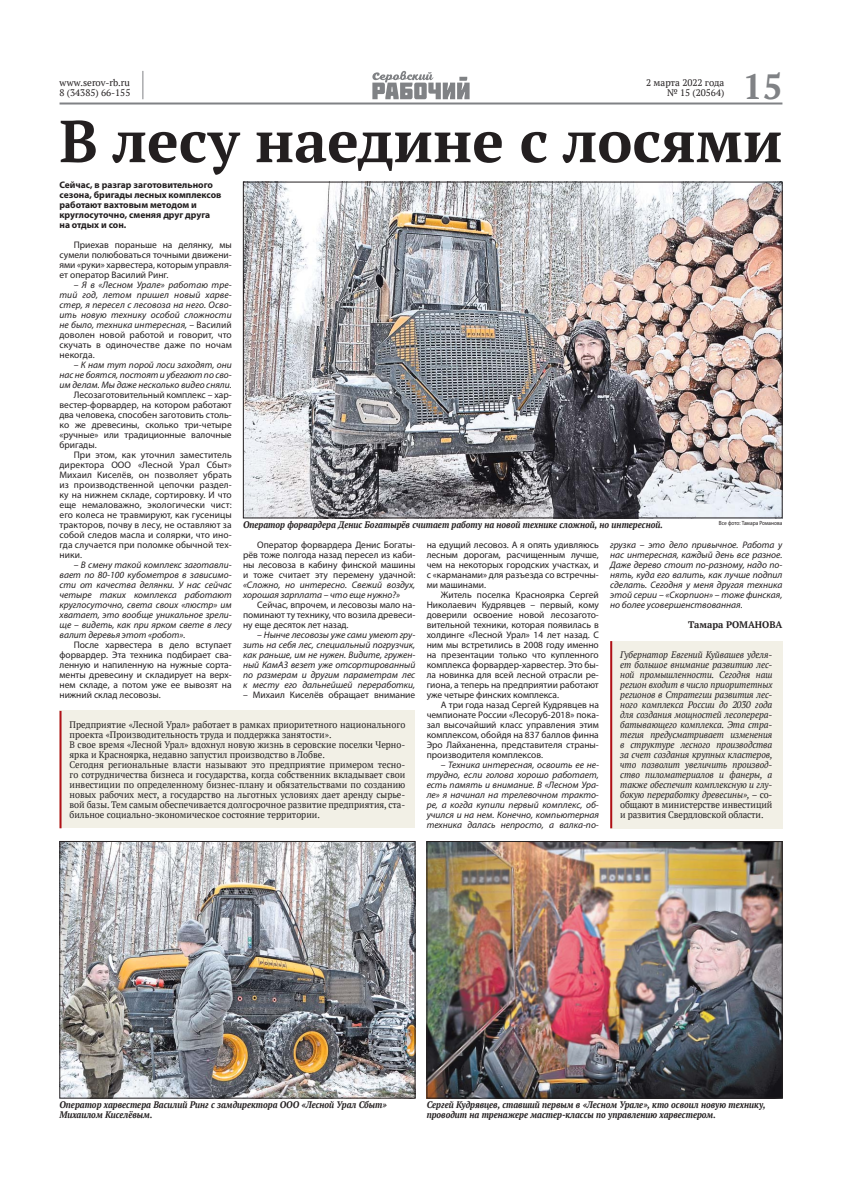
<style>
.page{position:relative;width:842px;height:1191px;background:#fff}
.page>*{position:absolute;margin:0;border:0;box-sizing:border-box;transform-origin:0 0}
.t1{font:700 59.1px "PT Serif";color:#231f20}
.t2{font:700 35px "PT Serif";color:#808285}
.t3{font:9.5px/10px "Myriad Pro";color:#231f20;text-align:justify}
.t4{font:italic 9.5px/10px "Myriad Pro";color:#231f20;text-align:justify}
.t5{font:9.5px/10px "PT Serif";color:#231f20;scale:.95 1}
.t6{font:italic 9.5px/10px "PT Serif";letter-spacing:-.01em;color:#231f20;text-align:justify;scale:.95 1}
.t7{font:italic 700 9.5px/10px "PT Serif";color:#231f20;scale:.9 1}
.t8{font:700 9.5px/10px "Myriad Pro";color:#231f20}
.t9{font:9.5px/10px "PT Serif";color:#231f20;text-align:right}
.t10{font:700 9.5px "PT Serif";color:#231f20}
.t11{font:6px "Myriad Pro";color:#231f20;scale:.9 1}
.s1{font-style:normal}
</style>
<div class="page">
<hr style="left:60px;top:102px;width:722px;height:2px;background:#808285">
<svg style="left:372px;top:71px;width:98px;height:28px"></svg>
<svg style="left:143px;top:71px;width:1px;height:28px"></svg>
<div style="left:610px;top:641px;width:172px;height:187px;background:#f2f0e6"></div>
<hr style="left:610px;top:641px;width:2px;height:187px;background:#b01016">
<div style="left:60px;top:710px;width:355px;height:38px;background:#f2f0e6"></div>
<div style="left:60px;top:730px;width:355px;height:38px;background:#f2f0e6"></div>
<div style="left:60px;top:750px;width:355px;height:78px;background:#f2f0e6"></div>
<hr style="left:60px;top:711px;width:2px;height:117px;background:#b01016">
<img style="left:245px;top:184px;width:535px;height:332px">
<img style="left:62px;top:843px;width:351px;height:253px">
<div style="left:60px;top:841px;width:355px;height:257px;border:1px solid #231f20"></div>
<img style="left:429px;top:843px;width:351px;height:253px">
<div style="left:427px;top:841px;width:355px;height:257px;border:1px solid #231f20"></div>
<p class="t9" style="left:60px;top:77px;width:72px;text-align:left">www.serov-rb.ru<br>8 (34385) 66-155</p>
<h2 class="t2" style="left:743px;top:63px;width:41px">15</h2>
<h1 class="t1" style="left:60px;top:102px;width:724px">В лесу наедине с лосями</h1>
<p class="t9" style="left:646px;top:77px;width:80px">2 марта 2022 года № 15 (20564)</p>
<p class="t8" style="left:60px;top:181px;width:163px">Сейчас, в разгар заготовительного сезона, бригады лесных комплексов работают вахтовым методом и круглосуточно, сменяя друг друга на отдых и сон.</p>
<p class="t3" style="left:60px;top:241px;width:174px;text-indent:14px">Приехав пораньше на делянку, мы сумели полюбоваться точными движени&shy;ями «руки» харвестера, которым управля&shy;ет оператор Василий Ринг.</p>
<p class="t4" style="left:60px;top:281px;width:174px;text-indent:14px">– Я в «Лесном Урале» работаю тре&shy;тий год, летом пришел новый харве&shy;стер, я пересел с лесовоза на него. Осво&shy;ить новую технику особой сложности не было, техника интересная, <span class="s1">– Василий доволен новой работой и говорит, что скучать в одиночестве даже по ночам некогда.</span></p>
<p class="t4" style="left:60px;top:361px;width:174px;text-indent:14px">– К нам тут порой лоси заходят, они нас не боятся, постоят и убегают по сво&shy;им делам. Мы даже несколько видео сняли.</p>
<p class="t3" style="left:60px;top:391px;width:174px;text-indent:14px">Лесозаготовительный комплекс – хар&shy;вестер-форвардер, на котором работают два человека, способен заготовить столь&shy;ко же древесины, сколько три-четыре «ручные» или традиционные валочные бригады.</p>
<p class="t3" style="left:60px;top:451px;width:174px;text-indent:14px">При этом, как уточнил заместитель директора ООО «Лесной Урал Сбыт» Михаил Киселёв, он позволяет убрать из производственной цепочки раздел&shy;ку на нижнем складе, сортировку. И что еще немаловажно, экологически чист: его колеса не травмируют, как гусеницы тракторов, почву в лесу, не оставляют за собой следов масла и солярки, что ино&shy;гда случается при поломке обычной тех&shy;ники.</p>
<p class="t4" style="left:60px;top:561px;width:174px;text-indent:14px">– В смену такой комплекс заготавли&shy;вает по 80-100 кубометров в зависимо&shy;сти от качества делянки. У нас сейчас четыре таких комплекса работают круглосуточно, света своих «люстр» им хватает, это вообще уникальное зрели&shy;ще – видеть, как при ярком свете в лесу валит деревья этот «робот».</p>
<p class="t3" style="left:60px;top:641px;width:174px;text-indent:14px">После харвестера в дело вступает форвардер. Эта техника подбирает сва&shy;ленную и напиленную на нужные сорта&shy;менты древесину и складирует на верх&shy;нем складе, а потом уже ее вывозят на нижний склад лесовозы.</p>
<p class="t7" style="left:243px;top:519px;width:468px">Оператор форвардера Денис Богатырёв считает работу на новой технике сложной, но интересной.</p>
<p class="t11" style="left:719px;top:521px;width:72px">Все фото: Тамара Романова</p>
<p class="t4" style="left:610px;top:541px;width:174px">грузка – это дело привычное. Работа у нас интересная, каждый день все разное.<br>Даже дерево стоит по-разному, надо по&shy;нять, куда его валить, как лучше подпил сделать. Сегодня у меня другая техника этой серии – «Скорпион» – тоже финская, но более усовершенствованная.</p>
<p class="t10" style="left:688px;top:618px;width:96px">Тамара РОМАНОВА</p>
<p class="t3" style="left:243px;top:541px;width:174px;text-indent:14px">Оператор форвардера Денис Богаты&shy;рёв тоже полгода назад пересел из каби&shy;ны лесовоза в кабину финской машины и тоже считает эту перемену удачной:</p>
<p class="t4" style="left:243px;top:581px;width:174px">«Сложно, но интересно. Свежий воздух, хорошая зарплата – что еще нужно?»</p>
<p class="t3" style="left:243px;top:601px;width:174px;text-indent:14px">Сейчас, впрочем, и лесовозы мало на&shy;поминают ту технику, что возила древеси&shy;ну еще десяток лет назад.</p>
<p class="t4" style="left:243px;top:631px;width:174px;text-indent:14px">– Нынче лесовозы уже сами умеют гру&shy;зить на себя лес, специальный погрузчик, как раньше, им не нужен. Видите, гружен&shy;ный КамАЗ везет уже отсортированный по размерам и другим параметрам лес к месту его дальнейшей переработки,</p>
<p class="t3" style="left:243px;top:691px;width:174px">– Михаил Киселёв обращает внимание</p>
<p class="t3" style="left:427px;top:541px;width:174px">на едущий лесовоз. А я опять удивляюсь лесным дорогам, расчищенным лучше, чем на некоторых городских участках, и с «карманами» для разъезда со встречны&shy;ми машинами.</p>
<p class="t3" style="left:427px;top:591px;width:174px;text-indent:14px">Житель поселка Красноярка Сергей Николаевич Кудрявцев – первый, кому доверили освоение новой лесозагото&shy;вительной техники, которая появилась в холдинге «Лесной Урал» 14 лет назад. С ним мы встретились в 2008 году именно на презентации только что купленного комплекса форвардер-харвестер. Это бы&shy;ла новинка для всей лесной отрасли ре&shy;гиона, а теперь на предприятии работают уже четыре финских комплекса.</p>
<p class="t3" style="left:427px;top:701px;width:174px;text-indent:14px">А три года назад Сергей Кудрявцев на чемпионате России «Лесоруб-2018» пока&shy;зал высочайший класс управления этим комплексом, обойдя на 837 баллов финна Эро Лайханенна, представителя страны&shy;производителя комплексов.</p>
<p class="t4" style="left:427px;top:761px;width:174px;text-indent:14px">– Техника интересная, освоить ее не&shy;трудно, если голова хорошо работает, есть память и внимание. В «Лесном Ура&shy;ле» я начинал на трелевочном тракто&shy;ре, а когда купили первый комплекс, об&shy;учился и на нем. Конечно, компьютерная техника далась непросто, а валка-по-</p>
<p class="t6" style="left:620px;top:649px;width:162px">Губернатор Евгений Куйвашев уделя&shy;ет большое внимание развитию лес&shy;ной промышленности. Сегодня наш регион входит в число приоритетных регионов в Стратегии развития лес&shy;ного комплекса России до 2030 года для создания мощностей лесоперера&shy;батывающего комплекса. Эта стра&shy;тегия предусматривает изменения в структуре лесного производства за счет создания крупных кластеров, что позволит увеличить производ&shy;ство пиломатериалов и фанеры, а также обеспечит комплексную и глу&shy;бокую переработку древесины», – <span class="s1">со&shy;общают в министерстве инвестиций и развития Свердловской области.</span></p>
<p class="t5" style="left:70px;top:719px;width:355px">Предприятие «Лесной Урал» работает в рамках приоритетного национального проекта «Производительность труда и поддержка занятости».<br>В свое время «Лесной Урал» вдохнул новую жизнь в серовские поселки Черно&shy;ярка и Красноярка, недавно запустил производство в Лобве.<br>Сегодня региональные власти называют это предприятие примером тесно&shy;го сотрудничества бизнеса и государства, когда собственник вкладывает свои инвестиции по определенному бизнес-плану и обязательствами по созданию новых рабочих мест, а государство на льготных условиях дает аренду сырье&shy;вой базы. Тем самым обеспечивается долгосрочное развитие предприятия, ста&shy;бильное социально-экономическое состояние территории.</p>
<p class="t7" style="left:60px;top:1099px;width:365px">Оператор харвестера Василий Ринг с замдиректора ООО «Лесной Урал Сбыт»<br>Михаилом Киселёвым.</p>
<p class="t7" style="left:427px;top:1099px;width:378px">Сергей Кудрявцев, ставший первым в «Лесном Урале», кто освоил новую технику, проводит на тренажере мастер-классы по управлению харвестером.</p>
</div>
